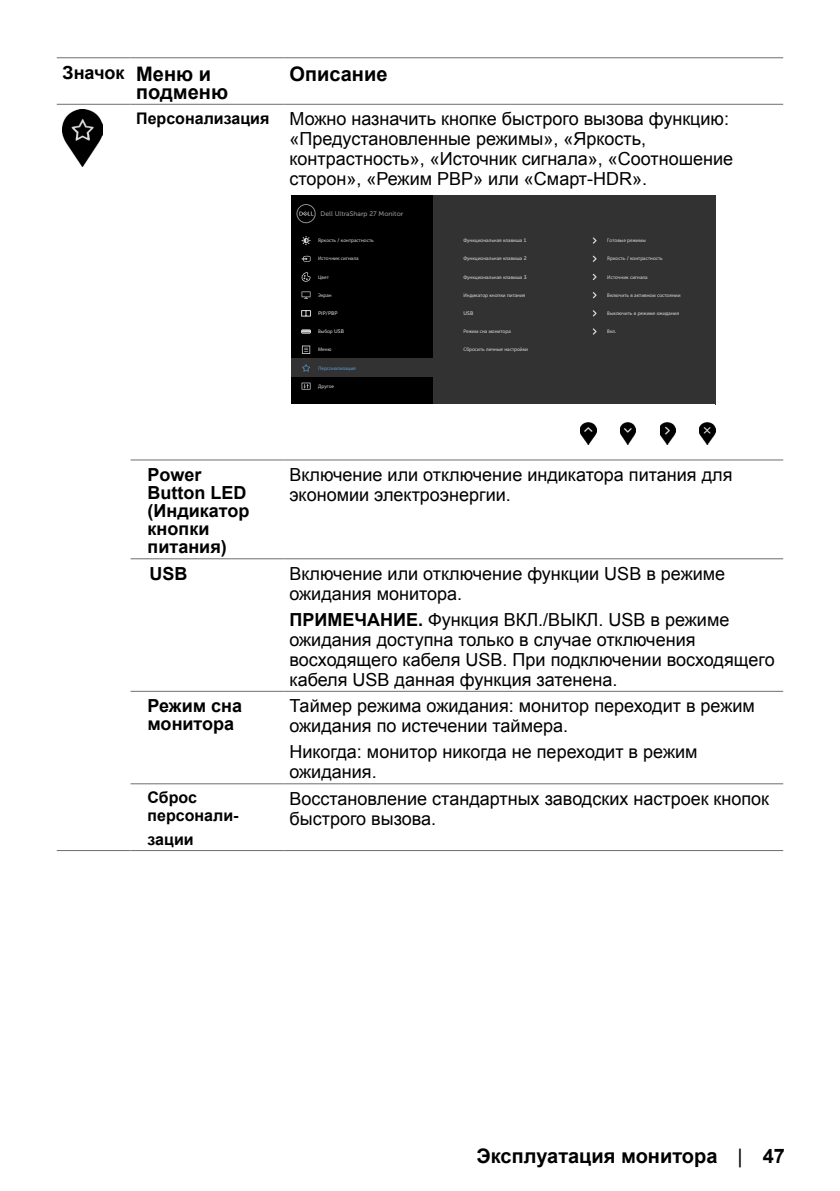
<style>
.page{position:relative;width:840px;height:1191px;background:#fff}
.page>*{position:absolute;margin:0;border:0;box-sizing:border-box;transform-origin:0 0}
.t1{font:700 20px "Arial";color:#000}
.t2{font:18px/20px "Arial";color:#000}
.t3{font:700 18px/18px "Arial";color:#000}
.t4{font:700 16px/18px "Arial";color:#000}
.t5{font:6.8px "Museo Sans For Dell 500";color:#939392}
.t6{font:5.2px "Myriad Pro";color:#dad9d9}
.t7{font:5.2px "Myriad Pro";color:#5b9bd3}
.t8{font:5.2px "Museo Sans For Dell 500";color:#dad9d9}
.s1{font-size:20px}
.s2{font-weight:700;font-size:16px}
.s3{font-family:"Museo Sans For Dell 500"}
.s4{font-weight:700}
.s5{font-weight:400}
</style>
<div class="page">
<svg style="left:130px;top:460px;width:652px;height:100px"></svg>
<hr style="left:57px;top:57px;width:73px;height:1px;background:#6d6e71">
<hr style="left:130px;top:57px;width:153px;height:1px;background:#6d6e71">
<hr style="left:283px;top:57px;width:499px;height:1px;background:#6d6e71">
<hr style="left:57px;top:104px;width:73px;height:1px;background:#6d6e71">
<hr style="left:130px;top:104px;width:153px;height:1px;background:#6d6e71">
<hr style="left:283px;top:104px;width:499px;height:1px;background:#6d6e71">
<hr style="left:130px;top:459px;width:153px;height:1px;background:#6d6e71">
<hr style="left:283px;top:459px;width:499px;height:1px;background:#6d6e71">
<hr style="left:130px;top:558px;width:153px;height:1px;background:#6d6e71">
<hr style="left:283px;top:558px;width:499px;height:1px;background:#6d6e71">
<hr style="left:130px;top:691px;width:153px;height:1px;background:#6d6e71">
<hr style="left:283px;top:691px;width:499px;height:1px;background:#6d6e71">
<hr style="left:130px;top:783px;width:153px;height:1px;background:#6d6e71">
<hr style="left:283px;top:783px;width:499px;height:1px;background:#6d6e71">
<hr style="left:57px;top:850px;width:73px;height:1px;background:#6d6e71">
<hr style="left:130px;top:850px;width:153px;height:1px;background:#6d6e71">
<hr style="left:283px;top:850px;width:499px;height:1px;background:#6d6e71">
<img style="left:62px;top:110px;width:41px;height:56px">
<div style="left:432px;top:195px;width:31px;height:209px;background:#323232"></div>
<div style="left:291px;top:195px;width:141px;height:36px;background:#000"></div>
<svg style="left:296px;top:204px;width:19px;height:19px"></svg>
<div style="left:463px;top:195px;width:128px;height:209px;background:#323232"></div>
<div style="left:291px;top:250px;width:141px;height:18px;background:#000"></div>
<div style="left:291px;top:268px;width:141px;height:18px;background:#000"></div>
<div style="left:291px;top:286px;width:141px;height:18px;background:#000"></div>
<div style="left:291px;top:304px;width:141px;height:18px;background:#000"></div>
<div style="left:291px;top:322px;width:141px;height:19px;background:#000"></div>
<div style="left:291px;top:341px;width:141px;height:18px;background:#000"></div>
<div style="left:291px;top:359px;width:141px;height:18px;background:#323232"></div>
<div style="left:291px;top:377px;width:141px;height:18px;background:#000"></div>
<div style="left:291px;top:395px;width:141px;height:9px;background:#000"></div>
<div style="left:291px;top:231px;width:141px;height:19px;background:#000"></div>
<div style="left:591px;top:195px;width:123px;height:209px;background:#323232"></div>
<svg style="left:592px;top:274px;width:4px;height:6px"></svg>
<svg style="left:592px;top:292px;width:4px;height:6px"></svg>
<svg style="left:592px;top:310px;width:4px;height:6px"></svg>
<svg style="left:592px;top:255px;width:4px;height:7px"></svg>
<svg style="left:592px;top:328px;width:4px;height:7px"></svg>
<svg style="left:592px;top:237px;width:4px;height:7px"></svg>
<img style="left:580px;top:423px;width:15px;height:21px">
<img style="left:620px;top:423px;width:15px;height:21px">
<img style="left:660px;top:423px;width:15px;height:21px">
<img style="left:699px;top:423px;width:15px;height:21px">
<svg style="left:301px;top:256px;width:9px;height:6px"></svg>
<svg style="left:301px;top:291px;width:9px;height:8px"></svg>
<svg style="left:302px;top:345px;width:8px;height:9px"></svg>
<svg style="left:302px;top:364px;width:8px;height:8px"></svg>
<svg style="left:301px;top:382px;width:9px;height:7px"></svg>
<div style="left:301px;top:310px;width:10px;height:7px;border:1px solid #dad9d9"></div>
<svg style="left:301px;top:236px;width:9px;height:9px"></svg>
<svg style="left:301px;top:272px;width:9px;height:10px"></svg>
<div style="left:301px;top:329px;width:10px;height:4px;border:1px solid #dad9d9"></div>
<p class="t3" style="left:62px;top:64px;width:150px">Значок <span class="s1">Меню и</span></p>
<p class="t1" style="left:136px;top:78px;width:93px">подменю</p>
<p class="t1" style="left:289px;top:60px;width:99px">Описание</p>
<p class="t2" style="left:289px;top:109px;width:445px;text-indent:-153px"><span class="s2">Персонализация</span> Можно назначить кнопке быстрого вызова функцию: «Предустановленные режимы», «Яркость, контрастность», «Источник сигнала», «Соотношение сторон», «Режим PBP» или «Смарт-HDR».</p>
<p class="t5" style="left:320px;top:210px;width:84px">Dell UltraSharp 27 Monitor</p>
<p class="t6" style="left:318px;top:237px;width:57px">Яркость <span class="s3">/</span> контрастность</p>
<p class="t6" style="left:463px;top:237px;width:64px">Функциональная клавиша <span class="s3">1</span></p>
<p class="t6" style="left:318px;top:255px;width:42px">Источник сигнала</p>
<p class="t6" style="left:318px;top:274px;width:12px">Цвет</p>
<p class="t6" style="left:318px;top:292px;width:15px">Экран</p>
<p class="t8" style="left:318px;top:310px;width:21px">PIP/PBP</p>
<p class="t6" style="left:318px;top:328px;width:27px">Выбор <span class="s3">USB</span></p>
<p class="t6" style="left:318px;top:346px;width:15px">Меню</p>
<p class="t7" style="left:318px;top:364px;width:39px">Персонализация</p>
<p class="t6" style="left:318px;top:383px;width:18px">Другое</p>
<p class="t6" style="left:463px;top:255px;width:65px">Функциональная клавиша <span class="s3">2</span></p>
<p class="t6" style="left:463px;top:274px;width:65px">Функциональная клавиша <span class="s3">3</span></p>
<p class="t8" style="left:463px;top:310px;width:11px">USB</p>
<p class="t6" style="left:463px;top:328px;width:49px">Режим сна монитора</p>
<p class="t6" style="left:463px;top:292px;width:63px">Индикатор кнопки питания</p>
<p class="t6" style="left:463px;top:346px;width:66px">Сбросить личные настройки</p>
<p class="t6" style="left:607px;top:237px;width:40px">Готовые режимы</p>
<p class="t6" style="left:607px;top:255px;width:57px">Яркость <span class="s3">/</span> контрастность</p>
<p class="t6" style="left:607px;top:274px;width:42px">Источник сигнала</p>
<p class="t6" style="left:607px;top:292px;width:75px">Включить в активном состоянии</p>
<p class="t6" style="left:607px;top:310px;width:73px">Выключить в режиме ожидания</p>
<p class="t6" style="left:607px;top:328px;width:11px">Вкл<span class="s3">.</span></p>
<p class="t3" style="left:147px;top:466px;width:103px">Power<br>Button LED (Индикатор кнопки питания)</p>
<p class="t2" style="left:289px;top:465px;width:444px">Включение или отключение индикатора питания для экономии электроэнергии.</p>
<p class="t3" style="left:149px;top:565px;width:39px">USB</p>
<p class="t2" style="left:289px;top:564px;width:437px">Включение или отключение функции USB в режиме ожидания монитора.</p>
<p class="t2" style="left:289px;top:609px;width:486px"><span class="s4">ПРИМЕЧАНИЕ.</span> Функция ВКЛ./ВЫКЛ. USB в режиме ожидания доступна только в случае отключения восходящего кабеля USB. При подключении восходящего кабеля USB данная функция затенена.</p>
<p class="t3" style="left:147px;top:697px;width:96px">Режим сна монитора</p>
<p class="t2" style="left:289px;top:696px;width:467px">Таймер режима ожидания: монитор переходит в режим ожидания по истечении таймера.</p>
<p class="t2" style="left:289px;top:742px;width:409px">Никогда: монитор никогда не переходит в режим ожидания.</p>
<p class="t4" style="left:147px;top:789px;width:92px">Сброс персонали-</p>
<p class="t4" style="left:147px;top:830px;width:48px">зации</p>
<p class="t2" style="left:289px;top:788px;width:481px">Восстановление стандартных заводских настроек кнопок быстрого вызова.</p>
<p class="t1" style="left:476px;top:1142px;width:309px">Эксплуатация монитора <span class="s5">|</span> 47</p>
</div>
